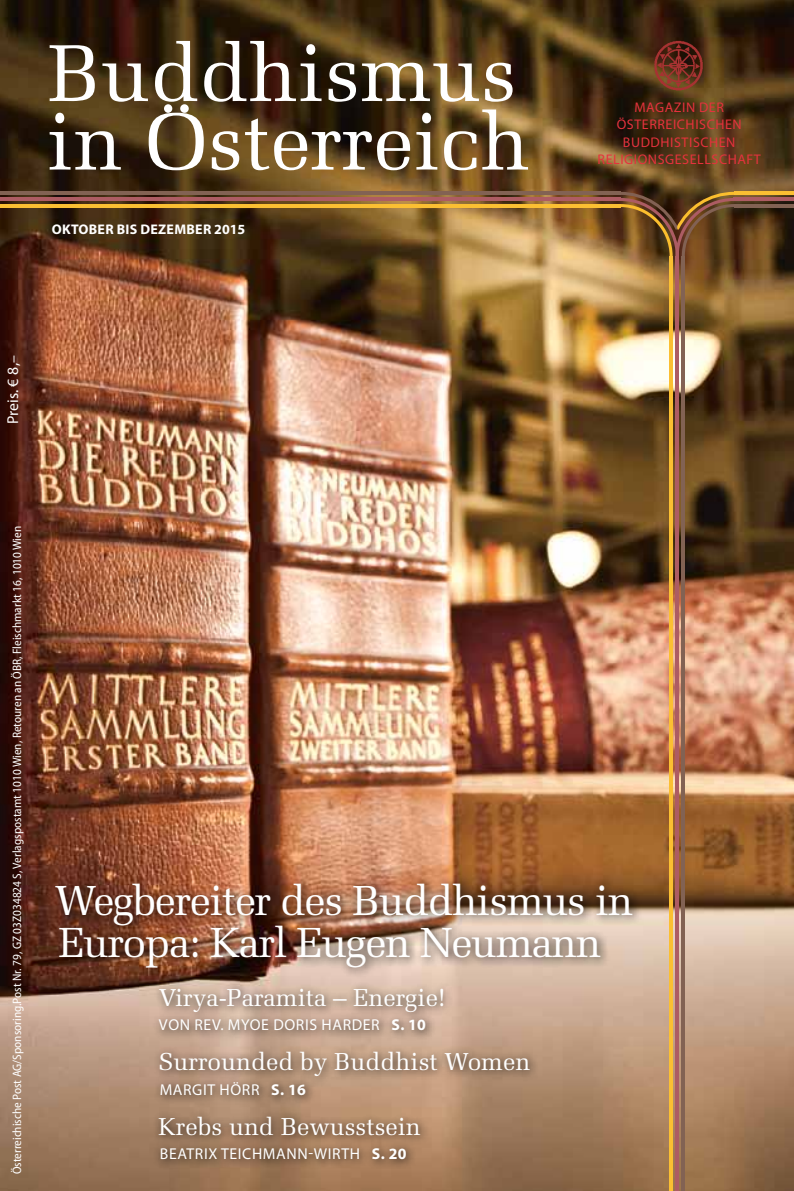
<style>
.page{position:relative;width:794px;height:1191px;background:#fff}
.page>*{position:absolute;margin:0;border:0;box-sizing:border-box;transform-origin:0 0}
.t1{font:42px/42px "Melior LT Std";letter-spacing:-.03em;color:#fff}
.t2{font:24.5px "Melior LT Std";color:#fff}
.t3{font:15.75px "Myriad Pro";letter-spacing:.04em;color:#fff}
.t4{font:14px/17.5px "Myriad Pro";letter-spacing:.04em;color:#e5323d;text-align:center}
.t5{font:700 14px "Myriad Pro";letter-spacing:.02em;color:#fff}
.t6{font:semi-condensed 12.25px "Myriad Pro";color:#fff}
.s1{font-weight:700}
</style>
<div class="page">
<img style="left:0;top:0;width:794px;height:1191px">
<svg style="left:620px;top:190px;width:114px;height:67px"></svg>
<hr style="left:734px;top:204px;width:60px;height:3px;background:#826253">
<hr style="left:734px;top:198px;width:60px;height:3px;background:#ad5c63">
<hr style="left:734px;top:192px;width:60px;height:3px;background:#fbbf32">
<hr style="left:0;top:204px;width:621px;height:3px;background:#fbbf32">
<hr style="left:0;top:198px;width:620px;height:3px;background:#ad5c63">
<hr style="left:0;top:192px;width:621px;height:3px;background:#826253">
<hr style="left:669px;top:256px;width:3px;height:935px;background:#fbbf32">
<hr style="left:675px;top:256px;width:3px;height:935px;background:#ad5c63">
<hr style="left:682px;top:256px;width:3px;height:935px;background:#826253">
<img style="left:652px;top:38px;width:55px;height:54px">
<svg style="left:50px;top:41px;width:462px;height:61px"></svg>
<svg style="left:50px;top:109px;width:478px;height:61px"></svg>
<div style="left:164px;top:104px;width:8px;height:9px;background:#fff;border-radius:50%"></div>
<div style="left:180px;top:104px;width:9px;height:9px;background:#fff;border-radius:50%"></div>
<div style="left:49px;top:875px;width:594px;height:103px;background:#000;opacity:.85"></div>
<div style="left:153px;top:1044px;width:386px;height:61px;background:#000;opacity:.85"></div>
<div style="left:153px;top:1109px;width:277px;height:61px;background:#000;opacity:.85"></div>
<div style="left:152px;top:981px;width:302px;height:60px;background:#000;opacity:.85"></div>
<p class="t5" style="left:52px;top:220px;width:195px">OKTOBER BIS DEZEMBER 2015</p>
<p class="t4" style="left:597px;top:98px;width:165px">MAGAZIN DER<br>ÖSTERREICHISCHEN<br>BUDDHISTISCHEN -RELIGIONSGESELLSCHAFT</p>
<p class="t3" style="left:3px;top:424px;width:70px;rotate:-90deg">PREIS. € 8,–</p>
<p class="t6" style="left:10px;top:1174px;width:650px;rotate:-90deg">Österreichische Post AG/Sponsoring.Post Nr. 79, GZ 03Z034824 S, Verlagspostamt 1010 Wien, Retouren an ÖBR, Fleischmarkt 16, 1010 Wien</p>
<h1 class="t1" style="left:55px;top:879px;width:580px">Wegbereiter des Buddhismus in<br>Europa: Karl Eugen Neumann</h1>
<h2 class="t2" style="left:159px;top:983px;width:289px">Virya-Paramita – Energie!</h2>
<p class="t3" style="left:159px;top:1015px;width:269px">VON REV. MYOE DORIS HARDER <span class="s1">S. 10</span></p>
<h2 class="t2" style="left:159px;top:1047px;width:373px">Surrounded by Buddhist Women</h2>
<p class="t3" style="left:160px;top:1079px;width:148px">MARGIT HÖRR <span class="s1">S. 16</span></p>
<h2 class="t2" style="left:158px;top:1112px;width:264px">Krebs und Bewusstsein</h2>
<p class="t3" style="left:160px;top:1144px;width:248px">BEATRIX TEICHMANN-WIRTH <span class="s1">S. 20</span></p>
</div>
